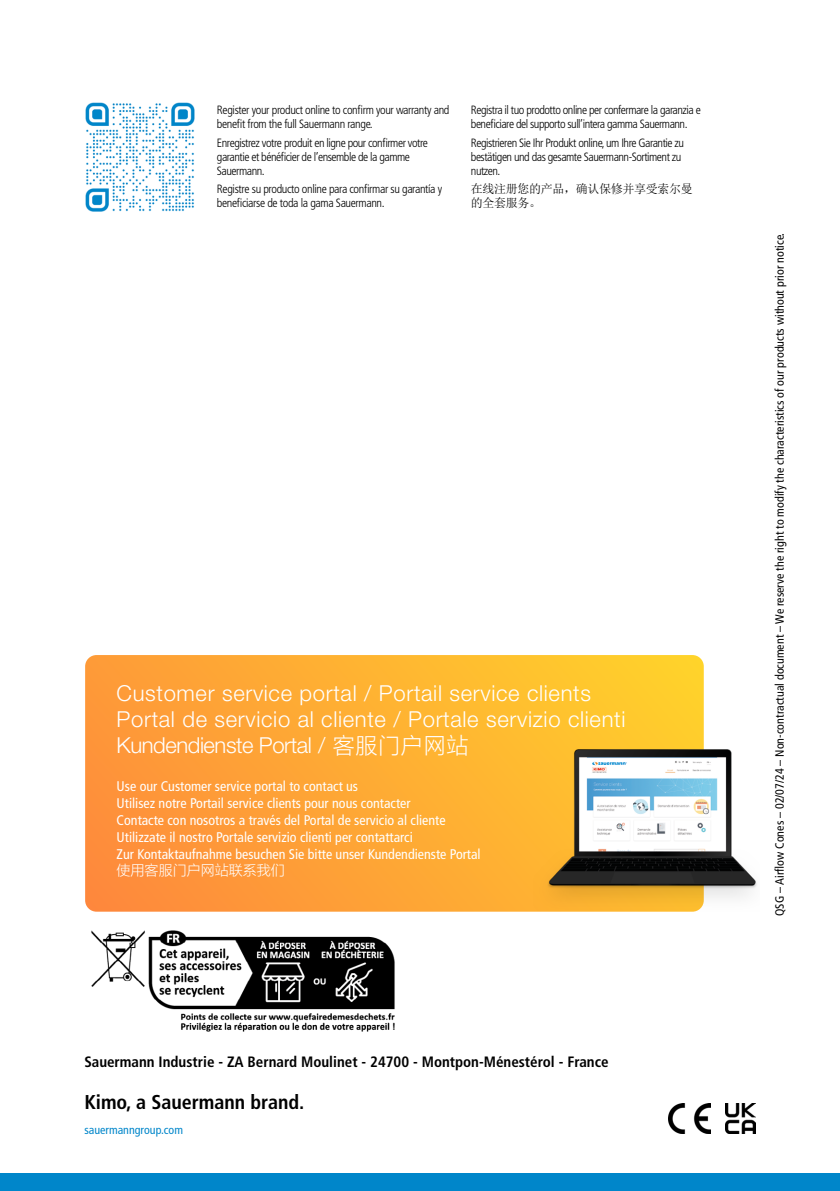
<style>
.page{position:relative;width:840px;height:1191px;background:#fff}
.page>*{position:absolute;margin:0;border:0;box-sizing:border-box;transform-origin:0 0}
.t1{font:300 22px/26.4px "Helvetica Neue LT Std";letter-spacing:.03em;color:#fff}
.t2{font:700 condensed 20px "Frutiger LT Std";color:#000}
.t3{font:700 condensed 15px "Frutiger LT Std";color:#000}
.t4{font:condensed 14px/16.8px "Frutiger LT Std";color:#fff}
.t5{font:300 14px "Microsoft Ya Hei";color:#fff}
.t6{font:300 condensed 12px/14px "Frutiger LT Std";letter-spacing:-.04em;color:#000}
.t7{font:condensed 12px "Frutiger LT Std";color:#000}
.t8{font:12px/14px "Sim Sun";letter-spacing:-.03em;color:#000}
.t9{font:condensed 12px "Frutiger LT Std";color:#0086ca}
.s1{font-family:"Microsoft Ya Hei"}
</style>
<div class="page">
<div style="left:0;top:1173px;width:839px;height:18px;background:#0086ca"></div>
<svg style="left:85px;top:655px;width:618px;height:256px;background:#fea934"></svg>
<img style="left:532px;top:730px;width:225px;height:181px">
<img style="left:725px;top:1103px;width:29px;height:30px">
<img style="left:668px;top:1103px;width:42px;height:30px">
<img style="left:85px;top:102px;width:110px;height:110px">
<img style="left:91px;top:930px;width:304px;height:102px">
<p class="t6" style="left:217px;top:103px;width:234px">Register your product online to confirm your warranty and benefit from the full Sauermann range.</p>
<p class="t6" style="left:217px;top:135px;width:212px">Enregistrez votre produit en ligne pour confirmer votre garantie et bénéficier de l’ensemble de la gamme<br>Sauermann.</p>
<p class="t6" style="left:217px;top:182px;width:227px">Registre su producto online para confirmar su garantía y beneficiarse de toda la gama Sauermann.</p>
<p class="t6" style="left:470px;top:103px;width:231px">Registra il tuo prodotto online per confermare la garanzia e beneficiare del supporto sull’intera gamma Sauermann.</p>
<p class="t6" style="left:470px;top:135px;width:214px">Registrieren Sie Ihr Produkt online, um Ihre Garantie zu bestätigen und das gesamte Sauermann-Sortiment zu nutzen.</p>
<p class="t8" style="left:470px;top:182px;width:223px">在线注册您的产品，确认保修并享受索尔曼的全套服务。</p>
<h1 class="t1" style="left:116px;top:679px;width:510px">Customer service portal / Portail service clients<br>Portal de servicio al cliente / Portale servizio clienti<br>Kundendienste Portal / <span class="s1">客服门户网站</span></h1>
<p class="t4" style="left:116px;top:778px;width:365px">Use our Customer service portal to contact us<br>Utilisez notre Portail service clients pour nous contacter<br>Contacte con nosotros a través del Portal de servicio al cliente Utilizzate il nostro Portale servizio clienti per contattarci<br>Zur Kontaktaufnahme besuchen Sie bitte unser Kundendienste Portal</p>
<p class="t5" style="left:116px;top:861px;width:169px">使用客服门户网站联系我们</p>
<p class="t3" style="left:84px;top:1053px;width:525px">Sauermann Industrie - ZA Bernard Moulinet - 24700 - Montpon-Ménestérol - France</p>
<h2 class="t2" style="left:84px;top:1089px;width:221px">Kimo, a Sauermann brand.</h2>
<p class="t9" style="left:84px;top:1123px;width:100px">sauermanngroup.com</p>
<p class="t7" style="left:772px;top:916px;width:684px;rotate:-90deg">QSG – Airflow Cones – 02/07/24 – Non-contractual document – We reserve the right to modify the characteristics of our products without prior notice.</p>
</div>
